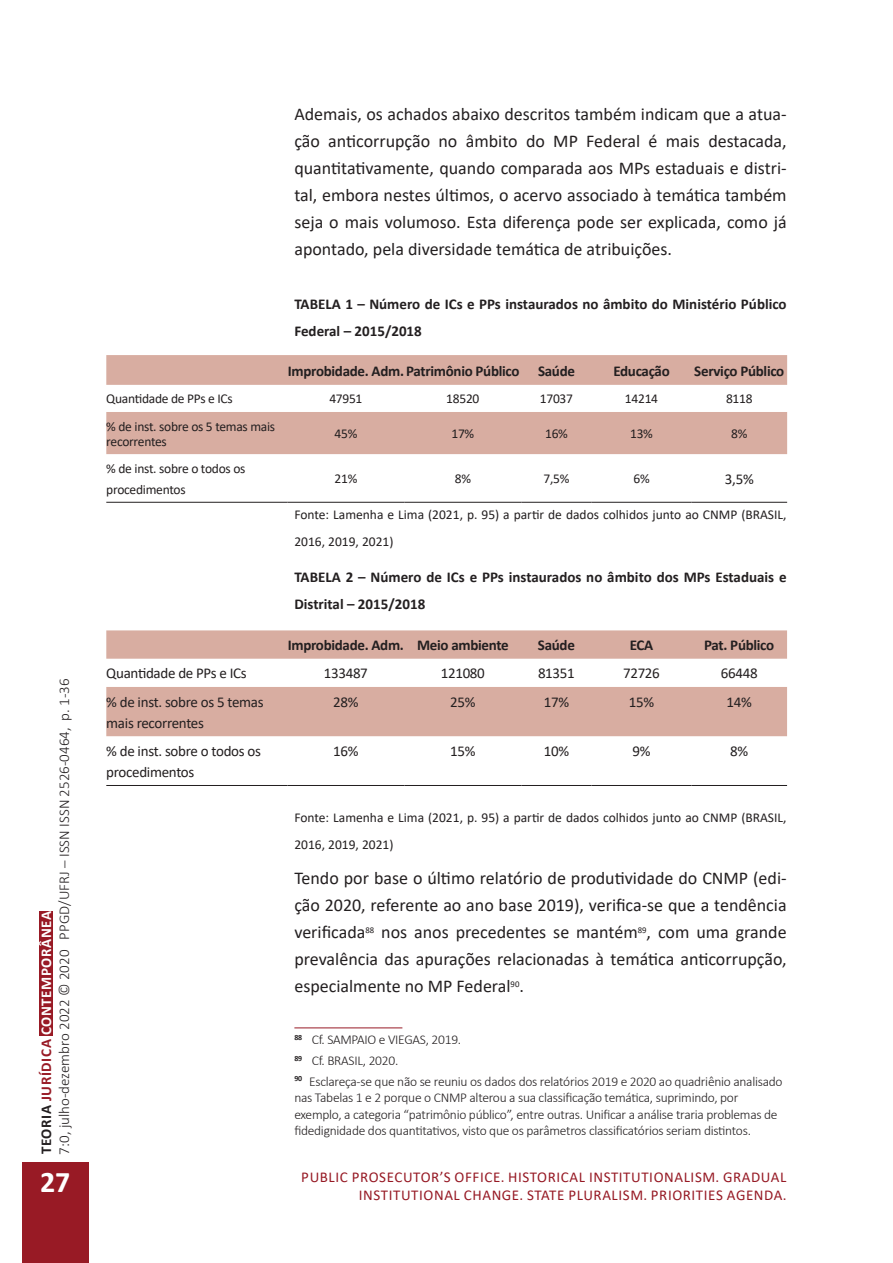
<style>
.page{position:relative;width:893px;height:1263px;background:#fff}
.page>*{position:absolute;margin:0;border:0;box-sizing:border-box;transform-origin:0 0}
.t1{font:700 30px "Calibri";color:#fff}
.TEXTO{font:18px/27px "Calibri";color:#231f20;text-align:justify}
.TEXTO-2{font:700 15px/27px "Calibri";color:#231f20}
.texto_tabela{font:15px/21px "Calibri";letter-spacing:-.02em;color:#231f20}
.t2{font:15px/18px "Calibri";letter-spacing:.04em;color:#961924;text-align:right}
.texto_tabela-2{font:700 15px "Calibri";letter-spacing:-.02em;color:#231f20}
.t3{font:300 15px/18px "Calibri";color:#231f20}
.nota_pé_de_página{font:300 13.5px/16.5px "Calibri";letter-spacing:-.02em;color:#231f20}
.TEXTO-3{font:13.5px/27px "Calibri";color:#231f20}
.texto_tabela-3{font:13.5px/15px "Calibri";letter-spacing:-.02em;color:#231f20}
.s1{font-weight:700}
.s2{font-weight:700;color:#981a25}
.s3{font-weight:700;color:#fff}
</style>
<div class="page">
<hr style="left:294px;top:1027px;width:108px;height:1px;background:#981a25">
<svg style="left:106px;top:355px;width:681px;height:99px;fill:#d8ada1"></svg>
<hr style="left:106px;top:502px;width:181px;height:1px;background:#231f20">
<hr style="left:287px;top:502px;width:117px;height:1px;background:#231f20">
<hr style="left:404px;top:502px;width:117px;height:1px;background:#231f20">
<hr style="left:521px;top:502px;width:71px;height:1px;background:#231f20">
<hr style="left:592px;top:502px;width:99px;height:1px;background:#231f20">
<hr style="left:691px;top:502px;width:96px;height:1px;background:#231f20">
<svg style="left:106px;top:630px;width:681px;height:106px;fill:#d8ada1"></svg>
<hr style="left:106px;top:785px;width:181px;height:1px;background:#231f20">
<hr style="left:287px;top:785px;width:117px;height:1px;background:#231f20">
<hr style="left:404px;top:785px;width:117px;height:1px;background:#231f20">
<hr style="left:521px;top:785px;width:70px;height:1px;background:#231f20">
<hr style="left:591px;top:785px;width:100px;height:1px;background:#231f20">
<hr style="left:691px;top:785px;width:96px;height:1px;background:#231f20">
<div style="left:22px;top:1162px;width:67px;height:101px;background:#981a25"></div>
<div style="left:39px;top:911px;width:14px;height:124px;background:#981a25"></div>
<p class="t3" style="left:37px;top:1154px;width:478px;rotate:-90deg"><span class="s1">TEORIA</span> <span class="s2">JURÍDICA</span> <span class="s3">CONTEMPORÂNEA<br></span>7:0, julho-dezembro 2022 © 2020 PPGD/UFRJ – ISSN ISSN 2526-0464, p. 1-36</p>
<h1 class="t1" style="left:40px;top:1161px;width:32px">27</h1>
<p class="TEXTO" style="left:294px;top:100px;width:494px">Ademais, os achados abaixo descritos também indicam que a atua&shy;ção anticorrupção no âmbito do MP Federal é mais destacada, quantitativamente, quando comparada aos MPs estaduais e distri&shy;tal, embora nestes últimos, o acervo associado à temática também seja o mais volumoso. Esta diferença pode ser explicada, como já apontado, pela diversidade temática de atribuições.</p>
<p class="TEXTO-2" style="left:294px;top:290px;width:494px">TABELA 1 – Número de ICs e PPs instaurados no âmbito do Ministério Público<br>Federal – 2015/2018</p>
<p class="texto_tabela-2" style="left:288px;top:360px;width:233px">Improbidade. Adm. Patrimônio Público</p>
<p class="texto_tabela-2" style="left:538px;top:360px;width:38px">Saúde</p>
<p class="texto_tabela-2" style="left:613px;top:360px;width:58px">Educação</p>
<p class="texto_tabela-2" style="left:694px;top:360px;width:92px">Serviço Público</p>
<p class="texto_tabela-3" style="left:106px;top:391px;width:128px">Quantidade de PPs e ICs</p>
<p class="texto_tabela-3" style="left:329px;top:391px;width:35px">47951</p>
<p class="texto_tabela-3" style="left:446px;top:391px;width:35px">18520</p>
<p class="texto_tabela-3" style="left:540px;top:391px;width:35px">17037</p>
<p class="texto_tabela-3" style="left:625px;top:391px;width:35px">14214</p>
<p class="texto_tabela-3" style="left:726px;top:391px;width:28px">8118</p>
<p class="texto_tabela-3" style="left:106px;top:418px;width:170px">% de inst. sobre os 5 temas mais recorrentes</p>
<p class="texto_tabela-3" style="left:334px;top:426px;width:24px">45%</p>
<p class="texto_tabela-3" style="left:451px;top:426px;width:24px">17%</p>
<p class="texto_tabela-3" style="left:545px;top:426px;width:24px">16%</p>
<p class="texto_tabela-3" style="left:630px;top:426px;width:24px">13%</p>
<p class="texto_tabela-3" style="left:731px;top:426px;width:18px">8%</p>
<p class="texto_tabela-3" style="left:106px;top:457px;width:141px;line-height:21px">% de inst. sobre o todos os procedimentos</p>
<p class="texto_tabela-3" style="left:334px;top:471px;width:24px">21%</p>
<p class="texto_tabela-3" style="left:455px;top:471px;width:18px">8%</p>
<p class="texto_tabela-3" style="left:544px;top:471px;width:27px">7,5%</p>
<p class="texto_tabela-3" style="left:633px;top:471px;width:18px">6%</p>
<p class="texto_tabela" style="left:725px;top:468px;width:30px">3,5%</p>
<p class="TEXTO-3" style="left:294px;top:501px;width:494px">Fonte: Lamenha e Lima (2021, p. 95) a partir de dados colhidos junto ao CNMP (BRASIL,<br>2016, 2019, 2021)</p>
<p class="TEXTO-2" style="left:294px;top:563px;width:494px">TABELA 2 – Número de ICs e PPs instaurados no âmbito dos MPs Estaduais e<br>Distrital – 2015/2018</p>
<p class="texto_tabela-2" style="left:288px;top:635px;width:118px">Improbidade. Adm.</p>
<p class="texto_tabela-2" style="left:417px;top:635px;width:93px">Meio ambiente</p>
<p class="texto_tabela-2" style="left:538px;top:635px;width:38px">Saúde</p>
<p class="texto_tabela-2" style="left:630px;top:635px;width:25px">ECA</p>
<p class="texto_tabela-2" style="left:704px;top:635px;width:72px">Pat. Público</p>
<p class="texto_tabela" style="left:106px;top:663px;width:142px">Quantidade de PPs e ICs</p>
<p class="texto_tabela" style="left:324px;top:663px;width:46px">133487</p>
<p class="texto_tabela" style="left:441px;top:663px;width:46px">121080</p>
<p class="texto_tabela" style="left:538px;top:663px;width:38px">81351</p>
<p class="texto_tabela" style="left:623px;top:663px;width:38px">72726</p>
<p class="texto_tabela" style="left:721px;top:663px;width:38px">66448</p>
<p class="texto_tabela" style="left:106px;top:691px;width:159px">% de inst. sobre os 5 temas mais recorrentes</p>
<p class="texto_tabela" style="left:333px;top:691px;width:27px">28%</p>
<p class="texto_tabela" style="left:450px;top:691px;width:27px">25%</p>
<p class="texto_tabela" style="left:544px;top:691px;width:27px">17%</p>
<p class="texto_tabela" style="left:629px;top:691px;width:27px">15%</p>
<p class="texto_tabela" style="left:727px;top:691px;width:27px">14%</p>
<p class="texto_tabela" style="left:106px;top:740px;width:156px">% de inst. sobre o todos os procedimentos</p>
<p class="texto_tabela" style="left:333px;top:740px;width:27px">16%</p>
<p class="texto_tabela" style="left:450px;top:740px;width:27px">15%</p>
<p class="texto_tabela" style="left:544px;top:740px;width:27px">10%</p>
<p class="texto_tabela" style="left:632px;top:740px;width:20px">9%</p>
<p class="texto_tabela" style="left:730px;top:740px;width:20px">8%</p>
<p class="TEXTO-3" style="left:294px;top:804px;width:494px">Fonte: Lamenha e Lima (2021, p. 95) a partir de dados colhidos junto ao CNMP (BRASIL,<br>2016, 2019, 2021)</p>
<p class="TEXTO" style="left:294px;top:864px;width:494px">Tendo por base o último relatório de produtividade do CNMP (edi&shy;ção 2020, referente ao ano base 2019), verifica-se que a tendência verificada<sup>88</sup> nos anos precedentes se mantém<sup>89</sup>, com uma grande prevalência das apurações relacionadas à temática anticorrupção, especialmente no MP Federal<sup>90</sup>.</p>
<p class="nota_pé_de_página" style="left:294px;top:1031px;width:168px"><sup>88</sup> Cf. SAMPAIO e VIEGAS, 2019.</p>
<p class="nota_pé_de_página" style="left:294px;top:1052px;width:105px"><sup>89</sup> Cf. BRASIL, 2020.</p>
<p class="nota_pé_de_página" style="left:294px;top:1073px;width:490px"><sup>90</sup> Esclareça-se que não se reuniu os dados dos relatórios 2019 e 2020 ao quadriênio analisado nas Tabelas 1 e 2 porque o CNMP alterou a sua classificação temática, suprimindo, por exemplo, a categoria “patrimônio público”, entre outras. Unificar a análise traria problemas de fidedignidade dos quantitativos, visto que os parâmetros classificatórios seriam distintos.</p>
<p class="t2" style="left:301px;top:1167px;width:487px">PUBLIC PROSECUTOR’S OFFICE. HISTORICAL INSTITUTIONALISM. GRADUAL<br>INSTITUTIONAL CHANGE. STATE PLURALISM. PRIORITIES AGENDA.</p>
</div>
